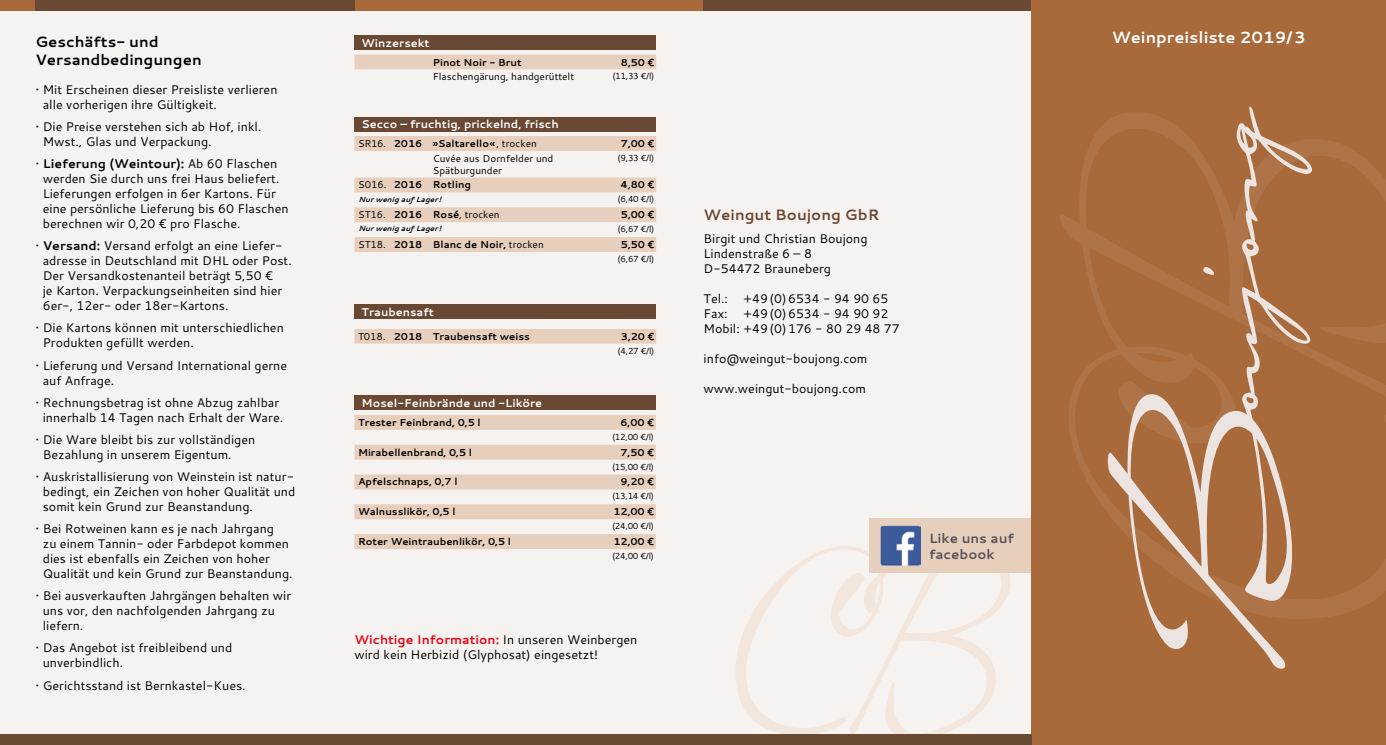
<style>
.page{position:relative;width:1386px;height:745px;background:#fff}
.page>*{position:absolute;margin:0;border:0;box-sizing:border-box;transform-origin:0 0}
.t1{font:700 16.25px "Cantarell";color:#fff}
.t2{font:700 15px/18px "Cantarell";color:#000}
.t3{font:700 15px "Cantarell";color:#694834}
.t4{font:700 13.5px/16.1px "Cantarell";color:#565357}
.t5{font:12.5px/15px "Cantarell";color:#000}
.t6{font:700 11.25px "Cantarell";color:#fff}
.t7{font:700 10px "Cantarell";color:#000}
.t8{font:10px/12px "Cantarell";color:#000}
.t9{font:8.75px "Cantarell";letter-spacing:-.03em;color:#000}
.t10{font:italic 700 7.5px "Cantarell";color:#000}
.s1{font-weight:700}
.s2{font-weight:400}
.s3{font-weight:700;color:#e30613}
</style>
<div class="page">
<div style="left:0;top:0;width:1031px;height:744px;background:#f6f2f0"></div>
<svg style="left:736px;top:546px;width:281px;height:187px"></svg>
<div style="left:1031px;top:0;width:354px;height:744px;background:#a86a3b"></div>
<svg style="left:1060px;top:113px;width:325px;height:505px"></svg>
<svg style="left:1203px;top:267px;width:11px;height:8px"></svg>
<svg style="left:1236px;top:106px;width:75px;height:317px"></svg>
<svg style="left:1106px;top:386px;width:191px;height:283px"></svg>
<div style="left:0;top:733px;width:1031px;height:11px;background:#694834"></div>
<div style="left:0;top:0;width:1031px;height:11px;background:#a86a3b"></div>
<div style="left:35px;top:0;width:319px;height:11px;background:#694834"></div>
<div style="left:703px;top:0;width:328px;height:11px;background:#694834"></div>
<div style="left:354px;top:35px;width:302px;height:15px;background:#694834"></div>
<div style="left:354px;top:55px;width:302px;height:14px;background:#e6cfbc"></div>
<div style="left:354px;top:117px;width:302px;height:14px;background:#694834"></div>
<svg style="left:354px;top:136px;width:302px;height:116px"></svg>
<div style="left:354px;top:304px;width:302px;height:14px;background:#694834"></div>
<div style="left:354px;top:329px;width:302px;height:14px;background:#e6cfbc"></div>
<div style="left:354px;top:395px;width:302px;height:14px;background:#694834"></div>
<svg style="left:354px;top:415px;width:302px;height:133px"></svg>
<div style="left:869px;top:517px;width:162px;height:55px;background:#e6cfbc"></div>
<img style="left:880px;top:525px;width:40px;height:40px">
<p class="t2" style="left:35px;top:32px;width:168px">Geschäfts- und<br>Versandbedingungen</p>
<p class="t5" style="left:43px;top:81px;width:236px;text-indent:-7px">• Mit Erscheinen dieser Preisliste verlieren alle vorherigen ihre Gültigkeit.</p>
<p class="t5" style="left:43px;top:118px;width:220px;text-indent:-7px">• Die Preise verstehen sich ab Hof, inkl.<br>Mwst., Glas und Verpackung.</p>
<p class="t5" style="left:43px;top:156px;width:247px;text-indent:-7px">• <span class="s1">Lieferung (Weintour):</span> Ab 60 Flaschen werden Sie durch uns frei Haus beliefert.<br>Lieferungen erfolgen in 6er Kartons. Für eine persönliche Lieferung bis 60 Flaschen berechnen wir 0,20 € pro Flasche.</p>
<p class="t5" style="left:43px;top:238px;width:250px;text-indent:-7px">• <span class="s1">Versand:</span> Versand erfolgt an eine Liefer&shy;adresse in Deutschland mit DHL oder Post.<br>Der Versandkostenanteil beträgt 5,50 €<br>je Karton. Verpackungseinheiten sind hier 6er-, 12er- oder 18er-Kartons.</p>
<p class="t5" style="left:43px;top:320px;width:243px;text-indent:-7px">• Die Kartons können mit unterschiedlichen<br>Produkten gefüllt werden.</p>
<p class="t5" style="left:43px;top:357px;width:246px;text-indent:-7px">• Lieferung und Versand International gerne auf Anfrage.</p>
<p class="t5" style="left:35px;top:394px;width:249px;text-align:center">• Rechnungsbetrag ist ohne Abzug zahlbar innerhalb 14 Tagen nach Erhalt der Ware.</p>
<p class="t5" style="left:43px;top:431px;width:214px;text-indent:-7px">• Die Ware bleibt bis zur vollständigen<br>Bezahlung in unserem Eigentum.</p>
<p class="t5" style="left:43px;top:468px;width:254px;text-align:justify;text-indent:-7px">• Auskristallisierung von Weinstein ist natur&shy;bedingt, ein Zeichen von hoher Qualität und somit kein Grund zur Beanstandung.</p>
<p class="t5" style="left:43px;top:520px;width:251px;text-indent:-7px">• Bei Rotweinen kann es je nach Jahrgang<br>zu einem Tannin- oder Farbdepot kommen dies ist ebenfalls ein Zeichen von hoher Qualität und kein Grund zur Beanstandung.</p>
<p class="t5" style="left:43px;top:587px;width:250px;text-indent:-7px">• Bei ausverkauften Jahrgängen behalten wir uns vor, den nachfolgenden Jahrgang zu liefern.</p>
<p class="t5" style="left:43px;top:639px;width:191px;text-indent:-7px">• Das Angebot ist freibleibend und unverbindlich.</p>
<p class="t5" style="left:35px;top:676px;width:212px">• Gerichtsstand ist Bernkastel-Kues.</p>
<p class="t6" style="left:361px;top:35px;width:70px">Winzersekt</p>
<h1 class="t1" style="left:1111px;top:26px;width:195px">Weinpreisliste 2019/3</h1>
<p class="t7" style="left:433px;top:55px;width:90px">Pinot Noir - Brut</p>
<p class="t7" style="left:621px;top:55px;width:35px">8,50 €</p>
<p class="t8" style="left:433px;top:70px;width:143px">Flaschengärung, handgerüttelt</p>
<p class="t9" style="left:612px;top:70px;width:43px">(11,33 €/l)</p>
<p class="t6" style="left:361px;top:116px;width:199px">Secco – fruchtig, prickelnd, frisch</p>
<p class="t7" style="left:358px;top:136px;width:180px"><span class="s2">SR16.</span> 2016 »Saltarello«<span class="s2">, trocken</span></p>
<p class="t7" style="left:621px;top:136px;width:35px">7,00 €</p>
<p class="t8" style="left:433px;top:152px;width:122px">Cuvée aus Dornfelder und<br>Spätburgunder</p>
<p class="t9" style="left:617px;top:152px;width:38px">(9,33 €/l)</p>
<p class="t7" style="left:358px;top:178px;width:114px"><span class="s2">S016.</span> 2016 Rotling</p>
<p class="t7" style="left:620px;top:178px;width:35px">4,80 €</p>
<p class="t9" style="left:617px;top:193px;width:38px">(6,40 €/l)</p>
<p class="t8" style="left:358px;top:208px;width:143px">ST16. <span class="s1">2016 Rosé</span>, trocken</p>
<p class="t7" style="left:621px;top:207px;width:35px">5,00 €</p>
<p class="t9" style="left:617px;top:223px;width:38px">(6,67 €/l)</p>
<p class="t7" style="left:358px;top:237px;width:187px"><span class="s2">ST18.</span> 2018 Blanc de Noir, <span class="s2">trocken</span></p>
<p class="t7" style="left:621px;top:237px;width:35px">5,50 €</p>
<p class="t9" style="left:617px;top:253px;width:38px">(6,67 €/l)</p>
<p class="t10" style="left:358px;top:194px;width:84px">Nur wenig auf Lager!</p>
<p class="t10" style="left:358px;top:223px;width:84px">Nur wenig auf Lager!</p>
<p class="t3" style="left:703px;top:204px;width:177px">Weingut Boujong GbR</p>
<p class="t5" style="left:703px;top:230px;width:165px">Birgit und Christian Boujong<br>Lindenstraße 6 – 8<br>D-54472 Brauneberg</p>
<p class="t5" style="left:703px;top:290px;width:186px">Tel.: +49(0)6534 - 94 90 65<br>Fax:</p>
<p class="t6" style="left:361px;top:304px;width:74px">Traubensaft</p>
<p class="t7" style="left:358px;top:329px;width:173px"><span class="s2">T018.</span> 2018 Traubensaft weiss</p>
<p class="t7" style="left:621px;top:329px;width:35px">3,20 €</p>
<p class="t9" style="left:617px;top:344px;width:38px">(4,27 €/l)</p>
<p class="t5" style="left:703px;top:305px;width:198px;text-indent:40px">+49(0)6534 - 94 90 92<br>Mobil: +49(0)176 - 80 29 48 77</p>
<p class="t5" style="left:703px;top:350px;width:165px">info@weingut-boujong.com</p>
<p class="t5" style="left:703px;top:380px;width:164px">www.weingut-boujong.com</p>
<p class="t6" style="left:361px;top:395px;width:182px">Mosel-Feinbrände und -Liköre</p>
<p class="t7" style="left:358px;top:415px;width:124px">Trester Feinbrand, 0,5 l</p>
<p class="t7" style="left:620px;top:415px;width:35px">6,00 €</p>
<p class="t9" style="left:612px;top:430px;width:43px">(12,00 €/l)</p>
<p class="t7" style="left:358px;top:445px;width:116px">Mirabellenbrand, 0,5 l</p>
<p class="t7" style="left:620px;top:445px;width:35px">7,50 €</p>
<p class="t9" style="left:612px;top:460px;width:43px">(15,00 €/l)</p>
<p class="t7" style="left:358px;top:474px;width:101px">Apfelschnaps, 0,7 l</p>
<p class="t7" style="left:620px;top:474px;width:35px">9,20 €</p>
<p class="t9" style="left:612px;top:490px;width:43px">(13,14 €/l)</p>
<p class="t7" style="left:358px;top:504px;width:99px">Walnusslikör, 0,5 l</p>
<p class="t7" style="left:613px;top:504px;width:42px">12,00 €</p>
<p class="t9" style="left:612px;top:519px;width:43px">(24,00 €/l)</p>
<p class="t7" style="left:358px;top:534px;width:154px">Roter Weintraubenlikör, 0,5 l</p>
<p class="t7" style="left:613px;top:534px;width:42px">12,00 €</p>
<p class="t9" style="left:612px;top:549px;width:43px">(24,00 €/l)</p>
<p class="t5" style="left:354px;top:631px;width:284px"><span class="s3">Wichtige Information:</span> In unseren Weinbergen wird kein Herbizid (Glyphosat) eingesetzt!</p>
<p class="t4" style="left:929px;top:529px;width:86px">Like uns auf facebook</p>
</div>
